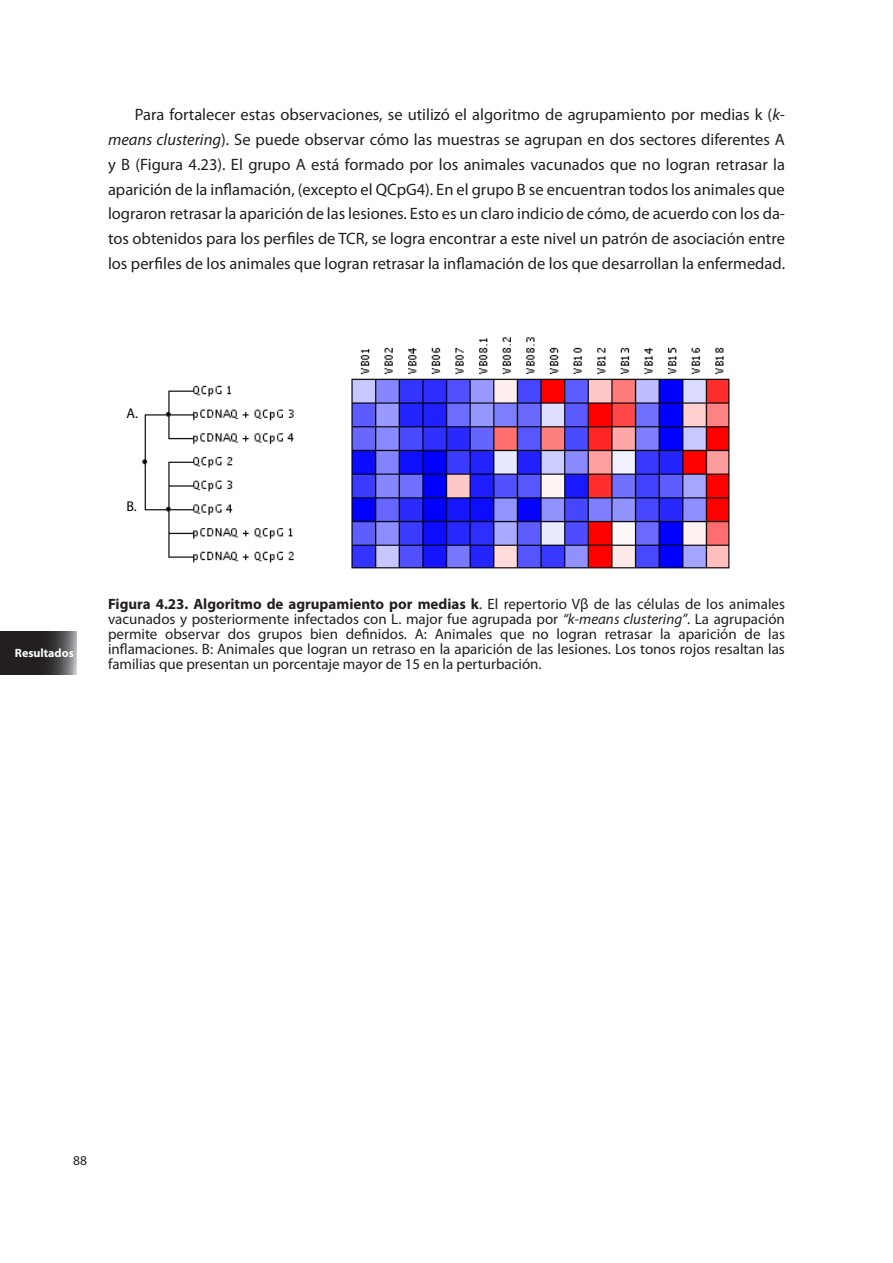
<style>
.page{position:relative;width:893px;height:1263px;background:#fff}
.page>*{position:absolute;margin:0;border:0;box-sizing:border-box;transform-origin:0 0}
.t1{font:16.5px/24.8px "Myriad Pro";color:#231f20;text-align:justify}
.Leyendas{font:15px/15px "Myriad Pro";color:#231f20;text-align:justify}
.t2{font:14.1px "Myriad Pro";color:#000}
.t3{font:13.5px "Myriad Pro";color:#231f20}
.t4{font:700 12px "Myriad Pro";color:#fff}
.s1{font-style:italic}
.s2{font-weight:700}
</style>
<div class="page">
<svg style="left:0;top:631px;width:76px;height:43px;background:#383637"></svg>
<img style="left:142px;top:337px;width:588px;height:232px">
<p class="t1" style="left:108px;top:102px;width:679px;text-indent:27px">Para fortalecer estas observaciones, se utilizó el algoritmo de agrupamiento por medias k (<span class="s1">k&shy;means clustering</span>). Se puede observar cómo las muestras se agrupan en dos sectores diferentes A y B (Figura 4.23). El grupo A está formado por los animales vacunados que no logran retrasar la aparición de la inflamación, (excepto el QCpG4). En el grupo B se encuentran todos los animales que lograron retrasar la aparición de las lesiones. Esto es un claro indicio de cómo, de acuerdo con los da&shy;tos obtenidos para los perfiles de TCR, se logra encontrar a este nivel un patrón de asociación entre los perfiles de los animales que logran retrasar la inflamación de los que desarrollan la enfermedad.</p>
<p class="t4" style="left:15px;top:645px;width:60px">Resultados</p>
<p class="t2" style="left:126px;top:405px;width:13px">A.</p>
<p class="t2" style="left:126px;top:498px;width:12px">B.</p>
<p class="Leyendas" style="left:108px;top:596px;width:678px"><span class="s2">Figura 4.23. Algoritmo de agrupamiento por medias k</span>. El repertorio Vβ de las células de los animales vacunados y posteriormente infectados con L. major fue agrupada por <span class="s1">“k-means clustering”</span>. La agrupación permite observar dos grupos bien definidos. A: Animales que no logran retrasar la aparición de las inflamaciones. B: Animales que logran un retraso en la aparición de las lesiones. Los tonos rojos resaltan las familias que presentan un porcentaje mayor de 15 en la perturbación.</p>
<p class="t3" style="left:73px;top:1152px;width:15px">88</p>
</div>
